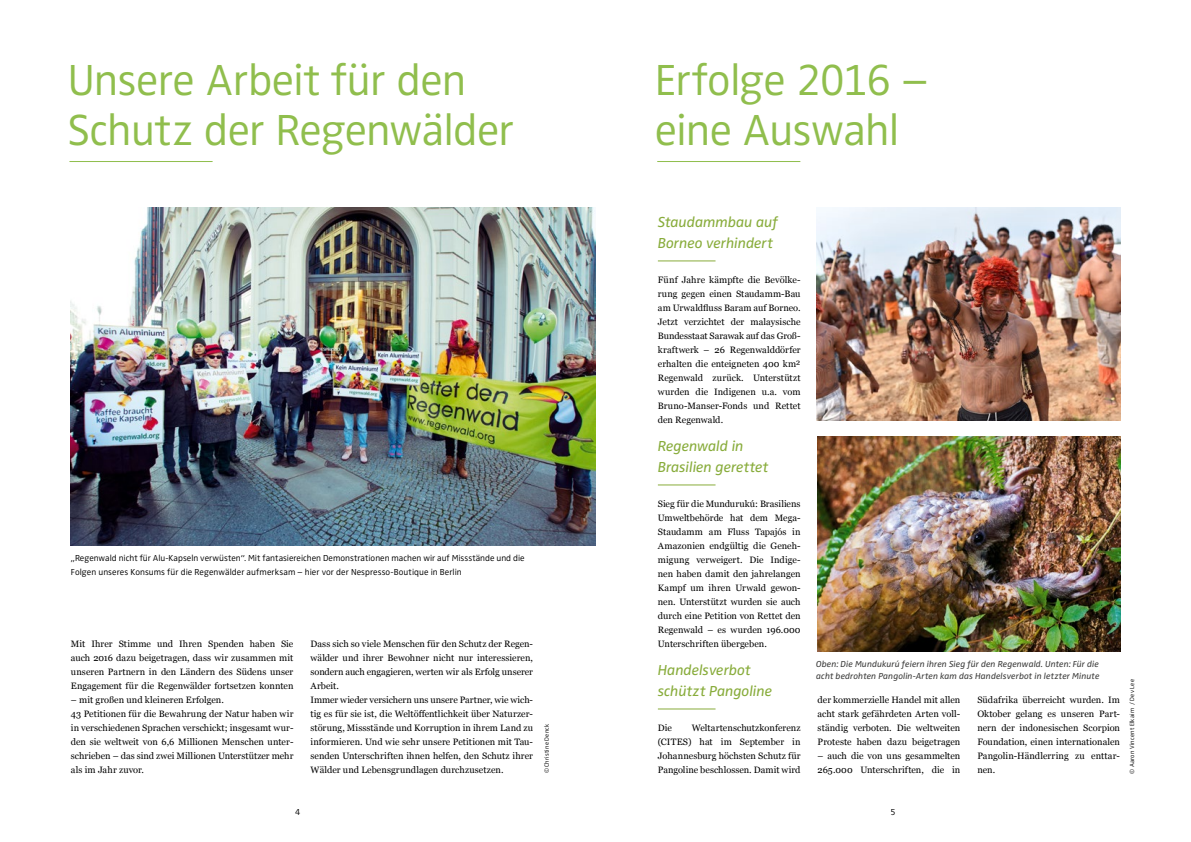
<style>
.page{position:relative;width:1191px;height:842px;background:#fff}
.page>*{position:absolute;margin:0;border:0;box-sizing:border-box;transform-origin:0 0}
.t1{font:300 45px/50px "Zwo";letter-spacing:-.02em;color:#90be4d}
.t2{font:italic 15px/21px "Zwo";letter-spacing:-.005em;color:#88ac3b}
.t3{font:9.2px/14px "Georgia";color:#000;text-align:justify}
.t4{font:300 9px/13.5px "Zwo";letter-spacing:.005em;color:#000}
.t5{font:italic 9px/12.5px "Zwo";letter-spacing:.005em;color:#3c3c3b}
.t6{font:300 6.2px "Zwo";letter-spacing:.03em;color:#000}
</style>
<div class="page">
<img style="left:71px;top:207px;width:524px;height:339px">
<hr style="left:658px;top:260px;width:57px;height:1px;background:#88ac3b">
<hr style="left:658px;top:484px;width:57px;height:1px;background:#88ac3b">
<hr style="left:658px;top:708px;width:57px;height:1px;background:#88ac3b">
<hr style="left:657px;top:161px;width:143px;height:1px;background:#90be4d">
<hr style="left:69px;top:161px;width:144px;height:1px;background:#90be4d">
<img style="left:817px;top:207px;width:303px;height:213px">
<img style="left:817px;top:437px;width:303px;height:214px">
<h1 class="t1" style="left:67px;top:55px;width:448px">Unsere Arbeit für den<br>Schutz der Regenwälder</h1>
<h1 class="t1" style="left:655px;top:55px;width:274px">Erfolge 2016 – eine Auswahl</h1>
<p class="t4" style="left:71px;top:551px;width:455px">„Regenwald nicht für Alu-Kapseln verwüsten“. Mit fantasiereichen Demonstrationen machen wir auf Missstände und die<br>Folgen unseres Konsums für die Regenwälder aufmerksam – hier vor der Nespresso-Boutique in Berlin</p>
<p class="t3" style="left:71px;top:636px;width:224px">Mit Ihrer Stimme und Ihren Spenden haben Sie auch 2016 dazu beigetragen, dass wir zusammen mit unseren Partnern in den Ländern des Südens unser Engagement für die Regenwälder fortsetzen konnten</p>
<p class="t3" style="left:71px;top:692px;width:224px;text-align:left">– mit großen und kleineren Erfolgen.<br>43 Petitionen für die Bewahrung der Natur haben wir in verschiedenen Sprachen verschickt; insgesamt wur&shy;den sie weltweit von 6,6 Millionen Menschen unter&shy;schrieben – das sind zwei Millionen Unterstützer mehr als im Jahr zuvor.</p>
<p class="t3" style="left:310px;top:636px;width:224px;text-align:left">Dass sich so viele Menschen für den Schutz der Regen&shy;wälder und ihrer Bewohner nicht nur interessieren, sondern auch engagieren, werten wir als Erfolg unserer Arbeit.<br>Immer wieder versichern uns unsere Partner, wie wich&shy;tig es für sie ist, die Weltöffentlichkeit über Naturzer&shy;störung, Missstände und Korruption in ihrem Land zu informieren. Und wie sehr unsere Petitionen mit Tau&shy;senden Unterschriften ihnen helfen, den Schutz ihrer Wälder und Lebensgrundlagen durchzusetzen.</p>
<p class="t6" style="left:543px;top:773px;width:51px;rotate:-90deg">© Christine Denck</p>
<h2 class="t2" style="left:658px;top:211px;width:121px">Staudammbau auf<br>Borneo verhindert</h2>
<p class="t3" style="left:658px;top:272px;width:144px">Fünf Jahre kämpfte die Bevölke&shy;rung gegen einen Staudamm-Bau am Urwaldfluss Baram auf Borneo.<br>Jetzt verzichtet der malaysische Bundesstaat Sarawak auf das Groß&shy;kraftwerk – 26 Regenwalddörfer erhalten die enteigneten 400 km²<br>Regenwald zurück. Unterstützt wurden die Indigenen u.a. vom Bruno-Manser-Fonds und Rettet den Regenwald.</p>
<h2 class="t2" style="left:658px;top:435px;width:112px">Regenwald in<br>Brasilien gerettet</h2>
<p class="t3" style="left:658px;top:496px;width:144px">Sieg für die Mundurukú: Brasiliens Umweltbehörde hat dem Mega-Staudamm am Fluss Tapajós in Amazonien endgültig die Geneh&shy;migung verweigert. Die Indige&shy;nen haben damit den jahrelangen Kampf um ihren Urwald gewon&shy;nen. Unterstützt wurden sie auch durch eine Petition von Rettet den Regenwald – es wurden 196.000<br>Unterschriften übergeben.</p>
<h2 class="t2" style="left:658px;top:659px;width:116px">Handelsverbot schützt Pangoline</h2>
<p class="t3" style="left:658px;top:720px;width:16px">Die</p>
<p class="t3" style="left:658px;top:720px;width:144px;text-indent:34px">Weltartenschutzkonferenz (CITES) hat im September in Johannesburg höchsten Schutz für Pangoline beschlossen. Damit wird</p>
<p class="t5" style="left:816px;top:657px;width:285px">Oben: Die Mundukurú feiern ihren Sieg für den Regenwald. Unten: Für die acht bedrohten Pangolin-Arten kam das Handelsverbot in letzter Minute</p>
<p class="t3" style="left:817px;top:692px;width:144px">der kommerzielle Handel mit allen acht stark gefährdeten Arten voll&shy;ständig verboten. Die weltweiten Proteste haben dazu beigetragen</p>
<p class="t3" style="left:817px;top:748px;width:144px">– auch die von uns gesammelten<br>265.000 Unterschriften, die in</p>
<p class="t3" style="left:977px;top:692px;width:144px">Südafrika überreicht wurden. Im Oktober gelang es unseren Part&shy;nern der indonesischen Scorpion Foundation, einen internationalen Pangolin-Händlerring zu enttar&shy;nen.</p>
<p class="t6" style="left:1128px;top:774px;width:96px;rotate:-90deg">© Aaron Vincent Elkaim / Dev Lee</p>
<p class="t4" style="left:295px;top:805px;width:7px">4</p>
<p class="t4" style="left:890px;top:805px;width:7px">5</p>
</div>
